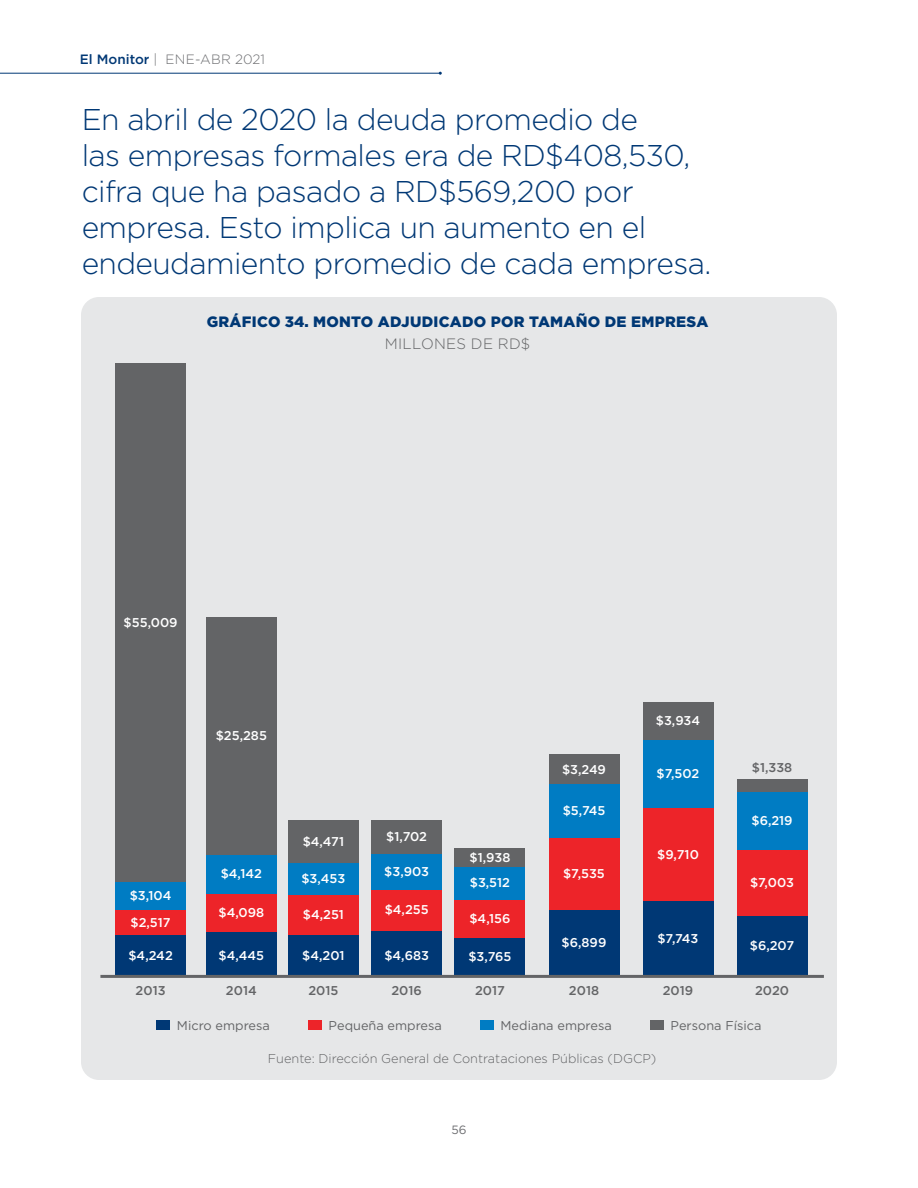
<style>
.page{position:relative;width:918px;height:1188px;background:#fff}
.page>*{position:absolute;margin:0;border:0;box-sizing:border-box;transform-origin:0 0}
.t1{font:300 30px/36px "Gotham Pro";letter-spacing:-.02em;color:#003875}
.t2{font:900 15px "Gotham Pro";letter-spacing:.02em;color:#003875}
.t3{font:300 15px "Gotham Pro";letter-spacing:.02em;color:#636466}
.t4{font:300 13.5px "Gotham Pro";letter-spacing:.02em;color:#6d6e71}
.t5{font:500 12.75px "Gotham Pro";color:#fff}
.t6{font:300 12.75px "Gotham Pro";color:#636466}
.t7{font:12.75px "Gotham Pro";color:#636466}
.t8{font:500 12.75px "Gotham Pro";color:#636466}
.t9{font:12px "Gotham Pro";color:#6d6e71}
.s1{font-weight:500;color:#003875}
</style>
<div class="page">
<hr style="left:0;top:73px;width:440px;height:1px;background:#003876">
<div style="left:81px;top:297px;width:756px;height:783px;background:#e6e7e8;border-radius:18px"></div>
<div style="left:116px;top:935px;width:70px;height:41px;background:#003875"></div>
<div style="left:206px;top:932px;width:70px;height:44px;background:#003875"></div>
<div style="left:288px;top:935px;width:71px;height:41px;background:#003875"></div>
<div style="left:549px;top:909px;width:70px;height:67px;background:#003875"></div>
<div style="left:643px;top:901px;width:70px;height:75px;background:#003875"></div>
<div style="left:737px;top:916px;width:70px;height:60px;background:#003875"></div>
<div style="left:372px;top:931px;width:70px;height:45px;background:#003875"></div>
<div style="left:455px;top:938px;width:70px;height:38px;background:#003875"></div>
<div style="left:116px;top:910px;width:70px;height:25px;background:#ed2429"></div>
<div style="left:206px;top:893px;width:70px;height:39px;background:#ed2429"></div>
<div style="left:288px;top:895px;width:71px;height:40px;background:#ed2429"></div>
<div style="left:549px;top:837px;width:70px;height:72px;background:#ed2429"></div>
<div style="left:643px;top:808px;width:70px;height:93px;background:#ed2429"></div>
<div style="left:737px;top:850px;width:70px;height:66px;background:#ed2429"></div>
<div style="left:372px;top:890px;width:70px;height:41px;background:#ed2429"></div>
<div style="left:455px;top:900px;width:70px;height:38px;background:#ed2429"></div>
<div style="left:116px;top:882px;width:70px;height:28px;background:#007cc3"></div>
<div style="left:206px;top:855px;width:70px;height:39px;background:#007cc3"></div>
<div style="left:288px;top:862px;width:71px;height:33px;background:#007cc3"></div>
<div style="left:549px;top:784px;width:70px;height:53px;background:#007cc3"></div>
<div style="left:643px;top:739px;width:70px;height:69px;background:#007cc3"></div>
<div style="left:737px;top:792px;width:70px;height:58px;background:#007cc3"></div>
<div style="left:372px;top:853px;width:70px;height:37px;background:#007cc3"></div>
<div style="left:455px;top:866px;width:70px;height:34px;background:#007cc3"></div>
<div style="left:116px;top:363px;width:70px;height:519px;background:#636466"></div>
<div style="left:206px;top:617px;width:70px;height:238px;background:#636466"></div>
<div style="left:288px;top:820px;width:71px;height:42px;background:#636466"></div>
<div style="left:549px;top:754px;width:70px;height:30px;background:#636466"></div>
<div style="left:643px;top:702px;width:70px;height:37px;background:#636466"></div>
<div style="left:737px;top:779px;width:70px;height:13px;background:#636466"></div>
<div style="left:372px;top:820px;width:70px;height:33px;background:#636466"></div>
<div style="left:455px;top:848px;width:70px;height:18px;background:#636466"></div>
<div style="left:156px;top:1021px;width:14px;height:9px;background:#003875"></div>
<div style="left:308px;top:1021px;width:14px;height:9px;background:#ed2429"></div>
<div style="left:480px;top:1021px;width:14px;height:9px;background:#007cc3"></div>
<div style="left:650px;top:1021px;width:14px;height:9px;background:#636466"></div>
<hr style="left:100px;top:975px;width:724px;height:3px;background:#636466">
<p class="t4" style="left:80px;top:52px;width:187px"><span class="s1">El Monitor</span> | ENE-ABR 2021</p>
<h1 class="t1" style="left:82px;top:102px;width:631px">En abril de 2020 la deuda promedio de<br>las empresas formales era de RD$408,530, cifra que ha pasado a RD$569,200 por empresa. Esto implica un aumento en el endeudamiento promedio de cada empresa.</h1>
<p class="t2" style="left:207px;top:313px;width:503px">GRÁFICO 34. MONTO ADJUDICADO POR TAMAÑO DE EMPRESA</p>
<p class="t3" style="left:385px;top:336px;width:147px">MILLONES DE RD$</p>
<p class="t5" style="left:124px;top:615px;width:56px">$55,009</p>
<p class="t5" style="left:216px;top:729px;width:53px">$25,285</p>
<p class="t5" style="left:303px;top:834px;width:43px">$4,471</p>
<p class="t5" style="left:386px;top:829px;width:42px">$1,702</p>
<p class="t5" style="left:470px;top:850px;width:42px">$1,938</p>
<p class="t5" style="left:130px;top:888px;width:43px">$3,104</p>
<p class="t5" style="left:221px;top:867px;width:43px">$4,142</p>
<p class="t5" style="left:301px;top:871px;width:45px">$3,453</p>
<p class="t5" style="left:384px;top:864px;width:46px">$3,903</p>
<p class="t5" style="left:470px;top:876px;width:42px">$3,512</p>
<p class="t5" style="left:131px;top:915px;width:42px">$2,517</p>
<p class="t5" style="left:219px;top:905px;width:47px">$4,098</p>
<p class="t5" style="left:303px;top:907px;width:43px">$4,251</p>
<p class="t5" style="left:385px;top:903px;width:45px">$4,255</p>
<p class="t5" style="left:469px;top:912px;width:43px">$4,156</p>
<p class="t5" style="left:128px;top:948px;width:46px">$4,242</p>
<p class="t5" style="left:219px;top:948px;width:47px">$4,445</p>
<p class="t5" style="left:302px;top:948px;width:44px">$4,201</p>
<p class="t5" style="left:384px;top:948px;width:46px">$4,683</p>
<p class="t5" style="left:468px;top:950px;width:45px">$3,765</p>
<p class="t5" style="left:562px;top:762px;width:45px">$3,249</p>
<p class="t5" style="left:563px;top:803px;width:44px">$5,745</p>
<p class="t5" style="left:563px;top:866px;width:43px">$7,535</p>
<p class="t5" style="left:656px;top:713px;width:46px">$3,934</p>
<p class="t5" style="left:657px;top:766px;width:44px">$7,502</p>
<p class="t5" style="left:657px;top:847px;width:43px">$9,710</p>
<p class="t5" style="left:562px;top:935px;width:46px">$6,899</p>
<p class="t5" style="left:658px;top:931px;width:42px">$7,743</p>
<p class="t8" style="left:752px;top:760px;width:42px">$1,338</p>
<p class="t5" style="left:751px;top:813px;width:43px">$6,219</p>
<p class="t5" style="left:750px;top:875px;width:45px">$7,003</p>
<p class="t5" style="left:750px;top:938px;width:46px">$6,207</p>
<p class="t8" style="left:136px;top:983px;width:31px">2013</p>
<p class="t8" style="left:226px;top:983px;width:32px">2014</p>
<p class="t8" style="left:308px;top:983px;width:32px">2015</p>
<p class="t8" style="left:391px;top:983px;width:32px">2016</p>
<p class="t8" style="left:475px;top:983px;width:31px">2017</p>
<p class="t8" style="left:569px;top:983px;width:32px">2018</p>
<p class="t8" style="left:663px;top:983px;width:32px">2019</p>
<p class="t8" style="left:755px;top:983px;width:35px">2020</p>
<p class="t7" style="left:177px;top:1019px;width:94px">Micro empresa</p>
<p class="t7" style="left:329px;top:1018px;width:115px">Pequeña empresa</p>
<p class="t7" style="left:501px;top:1018px;width:113px">Mediana empresa</p>
<p class="t7" style="left:671px;top:1018px;width:92px">Persona Física</p>
<p class="t6" style="left:268px;top:1051px;width:390px">Fuente: Dirección General de Contrataciones Públicas (DGCP)</p>
<p class="t9" style="left:451px;top:1123px;width:17px">56</p>
</div>
